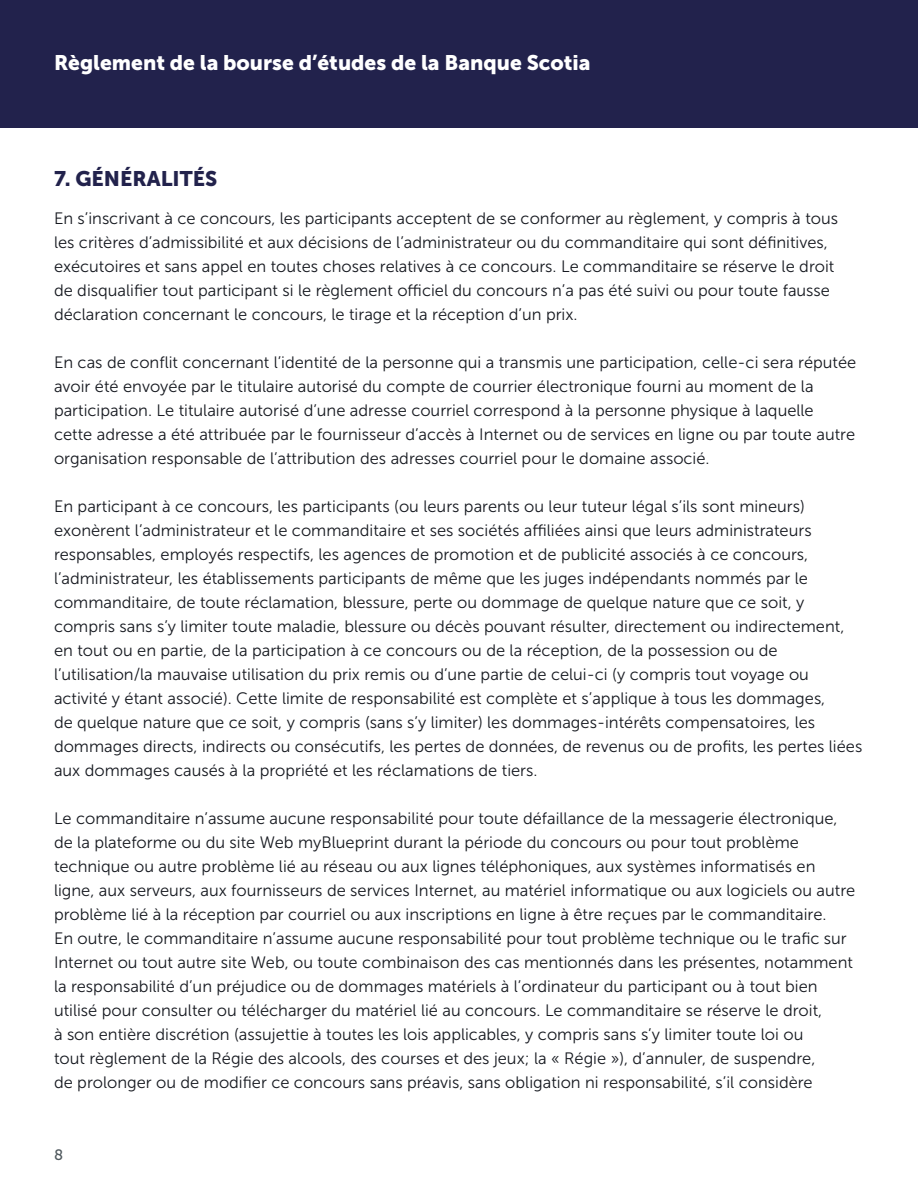
<style>
.page{position:relative;width:918px;height:1188px;background:#fff}
.page>*{position:absolute;margin:0;border:0;box-sizing:border-box;transform-origin:0 0}
.t1{font:21px "Museo Sans 900";color:#fff}
.t2{font:21px "Museo Sans 900";color:#22224c}
.t3{font:16.5px/24px "Museo Sans 300";color:#161920}
.t4{font:15px "Museo Sans 500";color:#50595e}
</style>
<div class="page">
<div style="left:0;top:0;width:918px;height:127px;background:#22224c"></div>
<p class="t1" style="left:54px;top:50px;width:538px">Règlement de la bourse d’études de la Banque Scotia</p>
<p class="t2" style="left:54px;top:167px;width:165px">7. GÉNÉRALITÉS</p>
<p class="t3" style="left:54px;top:206px;width:786px">En s’inscrivant à ce concours, les participants acceptent de se conformer au règlement, y compris à tous les critères d’admissibilité et aux décisions de l’administrateur ou du commanditaire qui sont définitives, exécutoires et sans appel en toutes choses relatives à ce concours. Le commanditaire se réserve le droit de disqualifier tout participant si le règlement officiel du concours n’a pas été suivi ou pour toute fausse déclaration concernant le concours, le tirage et la réception d’un prix.</p>
<p class="t3" style="left:54px;top:350px;width:804px">En cas de conflit concernant l’identité de la personne qui a transmis une participation, celle-ci sera réputée avoir été envoyée par le titulaire autorisé du compte de courrier électronique fourni au moment de la participation. Le titulaire autorisé d’une adresse courriel correspond à la personne physique à laquelle<br>cette adresse a été attribuée par le fournisseur d’accès à Internet ou de services en ligne ou par toute autre organisation responsable de l’attribution des adresses courriel pour le domaine associé.</p>
<p class="t3" style="left:54px;top:494px;width:810px">En participant à ce concours, les participants (ou leurs parents ou leur tuteur légal s’ils sont mineurs) exonèrent l’administrateur et le commanditaire et ses sociétés affiliées ainsi que leurs administrateurs responsables, employés respectifs, les agences de promotion et de publicité associés à ce concours, l’administrateur, les établissements participants de même que les juges indépendants nommés par le commanditaire, de toute réclamation, blessure, perte ou dommage de quelque nature que ce soit, y compris sans s’y limiter toute maladie, blessure ou décès pouvant résulter, directement ou indirectement, en tout ou en partie, de la participation à ce concours ou de la réception, de la possession ou de l’utilisation/la mauvaise utilisation du prix remis ou d’une partie de celui-ci (y compris tout voyage ou activité y étant associé). Cette limite de responsabilité est complète et s’applique à tous les dommages,<br>de quelque nature que ce soit, y compris (sans s’y limiter) les dommages-intérêts compensatoires, les dommages directs, indirects ou consécutifs, les pertes de données, de revenus ou de profits, les pertes liées aux dommages causés à la propriété et les réclamations de tiers.</p>
<p class="t3" style="left:54px;top:806px;width:803px">Le commanditaire n’assume aucune responsabilité pour toute défaillance de la messagerie électronique, de la plateforme ou du site Web myBlueprint durant la période du concours ou pour tout problème technique ou autre problème lié au réseau ou aux lignes téléphoniques, aux systèmes informatisés en ligne, aux serveurs, aux fournisseurs de services Internet, au matériel informatique ou aux logiciels ou autre problème lié à la réception par courriel ou aux inscriptions en ligne à être reçues par le commanditaire.<br>En outre, le commanditaire n’assume aucune responsabilité pour tout problème technique ou le trafic sur Internet ou tout autre site Web, ou toute combinaison des cas mentionnés dans les présentes, notamment la responsabilité d’un préjudice ou de dommages matériels à l’ordinateur du participant ou à tout bien utilisé pour consulter ou télécharger du matériel lié au concours. Le commanditaire se réserve le droit,<br>à son entière discrétion (assujettie à toutes les lois applicables, y compris sans s’y limiter toute loi ou<br>tout règlement de la Régie des alcools, des courses et des jeux; la « Régie »), d’annuler, de suspendre,<br>de prolonger ou de modifier ce concours sans préavis, sans obligation ni responsabilité, s’il considère</p>
<p class="t4" style="left:54px;top:1147px;width:11px">8</p>
</div>
